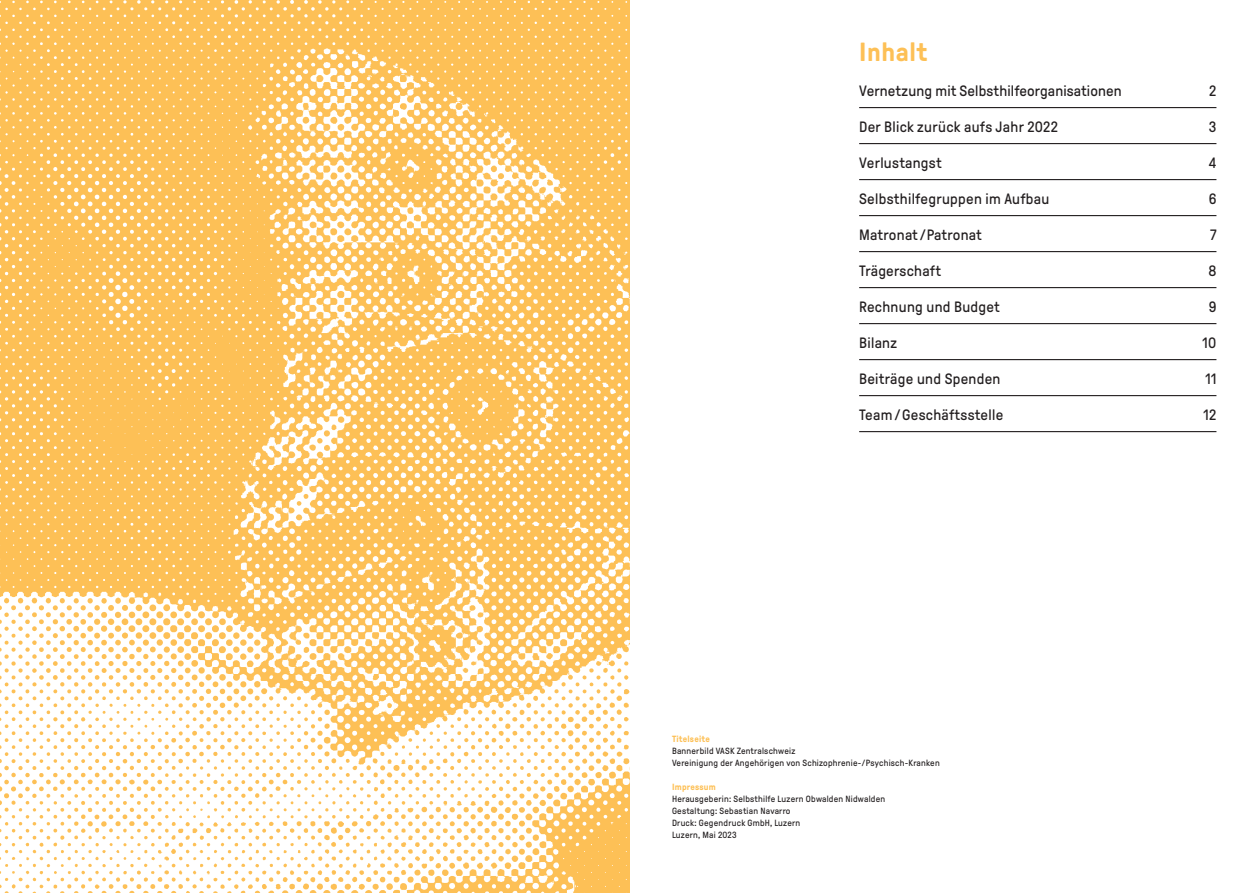
<style>
.page{position:relative;width:1259px;height:893px;background:#fff}
.page>*{position:absolute;margin:0;border:0;box-sizing:border-box;transform-origin:0 0}
.t1{font:700 26.25px "GT Pressura";letter-spacing:.02em;color:#fdc056}
.t2{font:15px "GT Pressura";letter-spacing:.02em;color:#231f20}
.t3{font:9px/12px "GT Pressura";letter-spacing:.025em;color:#231f20}
.t4{font:700 9px "GT Pressura";letter-spacing:.025em;color:#fdc056}
</style>
<div class="page">
<hr style="left:859px;top:107px;width:357px;height:1px;background:#231f20">
<hr style="left:859px;top:143px;width:357px;height:1px;background:#231f20">
<hr style="left:859px;top:179px;width:357px;height:1px;background:#231f20">
<hr style="left:859px;top:215px;width:357px;height:1px;background:#231f20">
<hr style="left:859px;top:251px;width:357px;height:1px;background:#231f20">
<hr style="left:859px;top:287px;width:357px;height:1px;background:#231f20">
<hr style="left:859px;top:323px;width:357px;height:1px;background:#231f20">
<hr style="left:859px;top:359px;width:357px;height:1px;background:#231f20">
<hr style="left:859px;top:395px;width:357px;height:1px;background:#231f20">
<hr style="left:859px;top:431px;width:357px;height:1px;background:#231f20">
<img style="left:0;top:0;width:629px;height:893px">
<h1 class="t1" style="left:859px;top:38px;width:70px">Inhalt</h1>
<p class="t2" style="left:859px;top:82px;width:264px">Vernetzung mit Selbsthilfeorganisationen</p>
<p class="t2" style="left:1209px;top:82px;width:9px">2</p>
<p class="t2" style="left:859px;top:118px;width:200px">Der Blick zurück aufs Jahr 2022</p>
<p class="t2" style="left:1208px;top:118px;width:9px">3</p>
<p class="t2" style="left:859px;top:154px;width:84px">Verlustangst</p>
<p class="t2" style="left:1209px;top:154px;width:9px">4</p>
<p class="t2" style="left:859px;top:190px;width:192px">Selbsthilfegruppen im Aufbau</p>
<p class="t2" style="left:1208px;top:190px;width:9px">6</p>
<p class="t2" style="left:859px;top:226px;width:124px">Matronat/Patronat</p>
<p class="t2" style="left:1210px;top:226px;width:8px">7</p>
<p class="t2" style="left:859px;top:262px;width:83px">Trägerschaft</p>
<p class="t2" style="left:1208px;top:262px;width:10px">8</p>
<p class="t2" style="left:859px;top:298px;width:142px">Rechnung und Budget</p>
<p class="t2" style="left:1208px;top:298px;width:9px">9</p>
<p class="t2" style="left:859px;top:334px;width:39px">Bilanz</p>
<p class="t2" style="left:1202px;top:334px;width:15px">10</p>
<p class="t2" style="left:859px;top:370px;width:143px">Beiträge und Spenden</p>
<p class="t2" style="left:1205px;top:370px;width:13px">11</p>
<p class="t2" style="left:859px;top:406px;width:146px">Team/Geschäftsstelle</p>
<p class="t2" style="left:1203px;top:406px;width:14px">12</p>
<p class="t4" style="left:672px;top:734px;width:39px">Titelseite</p>
<p class="t3" style="left:672px;top:745px;width:269px">Bannerbild VASK Zentralschweiz<br>Vereinigung der Angehörigen von Schizophrenie-/Psychisch-Kranken</p>
<p class="t4" style="left:672px;top:782px;width:45px">Impressum</p>
<p class="t3" style="left:672px;top:793px;width:215px">Herausgeberin: Selbsthilfe Luzern Obwalden Nidwalden Gestaltung: Sebastian Navarro<br>Druck: Gegendruck GmbH, Luzern<br>Luzern, Mai 2023</p>
</div>
